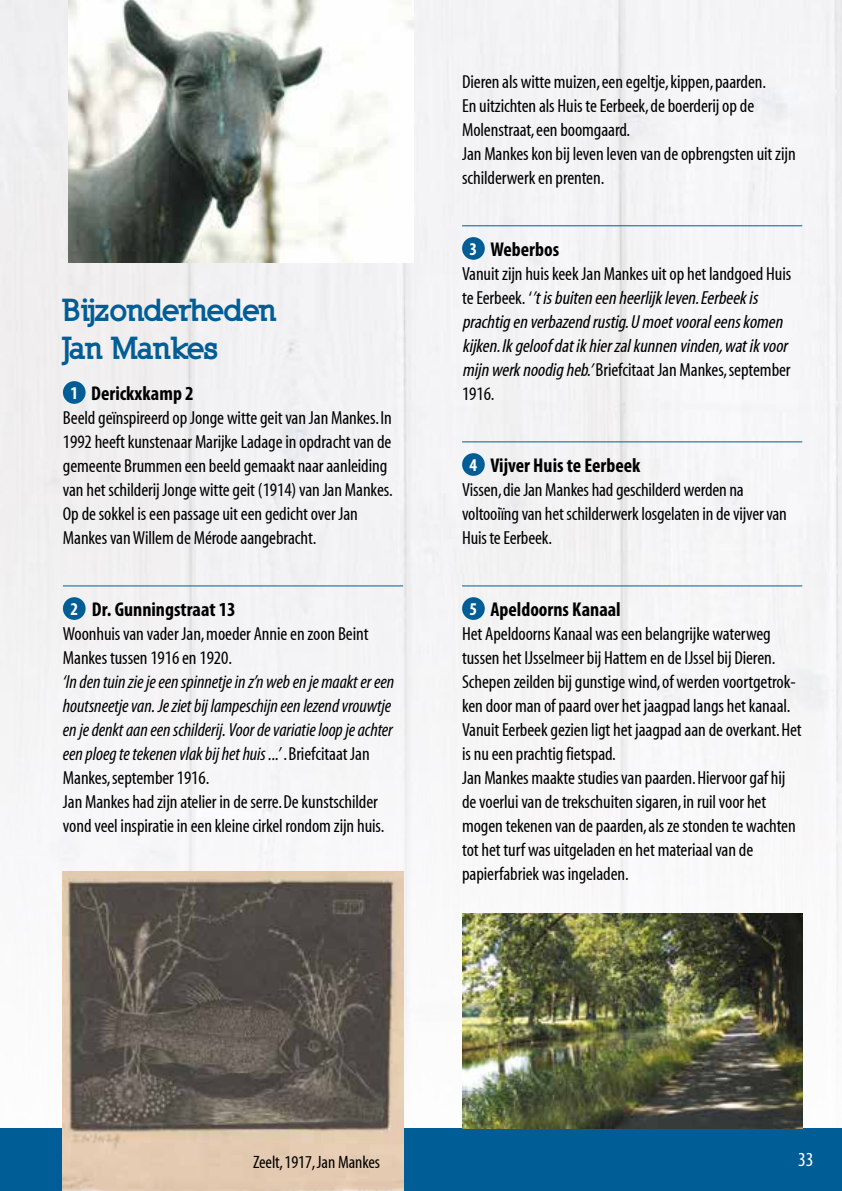
<style>
.page{position:relative;width:842px;height:1191px;background:#fff}
.page>*{position:absolute;margin:0;border:0;box-sizing:border-box;transform-origin:0 0}
.t1{font:900 30px/38px "Nilland";letter-spacing:-.045em;color:#005d95}
.t2{font:700 condensed 20px "Myriad Pro";color:#000}
.t3{font:condensed 20px "Myriad Pro";color:#fff}
.t4{font:condensed 19px/24px "Myriad";letter-spacing:-.005em;color:#000}
.t5{font:italic condensed 19px/24px "Myriad";color:#000}
.t6{font:italic condensed 19px/24px "Myriad Pro";letter-spacing:-.005em;color:#000}
.t7{font:condensed 18px "Myriad";letter-spacing:-.005em;color:#000}
.s1{font-size:18px;color:#fff}
.s2{font-family:"Myriad";font-style:normal}
.s3{font-style:normal}
</style>
<div class="page">
<div style="left:0;top:0;width:842px;height:1128px;background:#f4f4f6"></div>
<div style="left:0;top:1128px;width:842px;height:63px;background:#005d95"></div>
<hr style="left:462px;top:225px;width:340px;height:1px;background:#005d95">
<hr style="left:462px;top:441px;width:340px;height:1px;background:#005d95">
<hr style="left:462px;top:585px;width:340px;height:1px;background:#005d95">
<div style="left:462px;top:237px;width:23px;height:23px;background:#005d95;border-radius:50%"></div>
<div style="left:462px;top:453px;width:23px;height:23px;background:#005d95;border-radius:50%"></div>
<div style="left:462px;top:597px;width:23px;height:23px;background:#005d95;border-radius:50%"></div>
<hr style="left:63px;top:585px;width:340px;height:1px;background:#005d95">
<div style="left:63px;top:381px;width:23px;height:23px;background:#005d95;border-radius:50%"></div>
<div style="left:63px;top:597px;width:23px;height:23px;background:#005d95;border-radius:50%"></div>
<img style="left:68px;top:0;width:346px;height:262px">
<img style="left:63px;top:871px;width:340px;height:320px">
<img style="left:462px;top:913px;width:340px;height:215px">
<h1 class="t1" style="left:63px;top:291px;width:216px">Bijzonderheden<br>Jan Mankes</h1>
<p class="t2" style="left:70px;top:381px;width:125px"><span class="s1">1</span> Derickxkamp 2</p>
<p class="t4" style="left:63px;top:406px;width:331px">Beeld geïnspireerd op Jonge witte geit van Jan Mankes. In 1992 heeft kunstenaar Marijke Ladage in opdracht van de gemeente Brummen een beeld gemaakt naar aanleiding van het schilderij Jonge witte geit (1914) van Jan Mankes.<br>Op de sokkel is een passage uit een gedicht over Jan Mankes van Willem de Mérode aangebracht.</p>
<p class="t2" style="left:70px;top:597px;width:167px"><span class="s1">2</span> Dr. Gunningstraat 13</p>
<p class="t4" style="left:63px;top:622px;width:307px">Woonhuis van vader Jan, moeder Annie en zoon Beint<br>Mankes tussen 1916 en 1920.</p>
<p class="t6" style="left:63px;top:669px;width:333px">‘In den tuin zie je een spinnetje in z’n web en je maakt er een houtsneetje van. Je ziet bij lampeschijn een lezend vrouwtje en je denkt aan een schilderij. Voor de variatie loop je achter een ploeg te tekenen vlak bij het huis ...’ <span class="s2">. Briefcitaat Jan</span></p>
<p class="t4" style="left:63px;top:766px;width:323px">Mankes, september 1916.<br>Jan Mankes had zijn atelier in de serre. De kunstschilder vond veel inspiratie in een kleine cirkel rondom zijn huis.</p>
<p class="t4" style="left:462px;top:70px;width:335px">Dieren als witte muizen, een egeltje, kippen, paarden.<br>En uitzichten als Huis te Eerbeek, de boerderij op de Molenstraat, een boomgaard.<br>Jan Mankes kon bij leven leven van de opbrengsten uit zijn schilderwerk en prenten.</p>
<p class="t2" style="left:470px;top:237px;width:91px"><span class="s1">3</span> Weberbos</p>
<p class="t5" style="left:462px;top:262px;width:331px"><span class="s3">Vanuit zijn huis keek Jan Mankes uit op het landgoed Huis t e E e r b e e k . ‘</span> ’tisbuiten een heerlijkleven.Eerbeekis prachtigen verbazendrustig.U moetvooraleenskomen kijken.Ikgeloof datikhierzalkunnen vinden,watikvoor mijn werknoodigheb.’<span class="s3">Briefcitaat Jan Mankes, september 1916.</span></p>
<p class="t2" style="left:470px;top:453px;width:172px"><span class="s1">4</span> Vijver Huis te Eerbeek</p>
<p class="t4" style="left:462px;top:478px;width:326px">Vissen, die Jan Mankes had geschilderd werden na voltooiïng van het schilderwerk losgelaten in de vijver van<br>Huis te Eerbeek.</p>
<p class="t2" style="left:470px;top:597px;width:153px"><span class="s1">5</span> Apeldoorns Kanaal</p>
<p class="t4" style="left:462px;top:622px;width:341px">Het Apeldoorns Kanaal was een belangrijke waterweg tussen het IJsselmeer bij Hattem en de IJssel bij Dieren.<br>Schepen zeilden bij gunstige wind, of werden voortgetrok&shy;ken door man of paard over het jaagpad langs het kanaal.<br>Vanuit Eerbeek gezien ligt het jaagpad aan de overkant. Het is nu een prachtig fietspad.<br>Jan Mankes maakte studies van paarden. Hiervoor gaf hij de voerlui van de trekschuiten sigaren, in ruil voor het mogen tekenen van de paarden, als ze stonden te wachten tot het turf was uitgeladen en het materiaal van de papierfabriek was ingeladen.</p>
<p class="t7" style="left:253px;top:1153px;width:128px">Zeelt, 1917, Jan Mankes</p>
<p class="t3" style="left:798px;top:1147px;width:17px">33</p>
</div>
